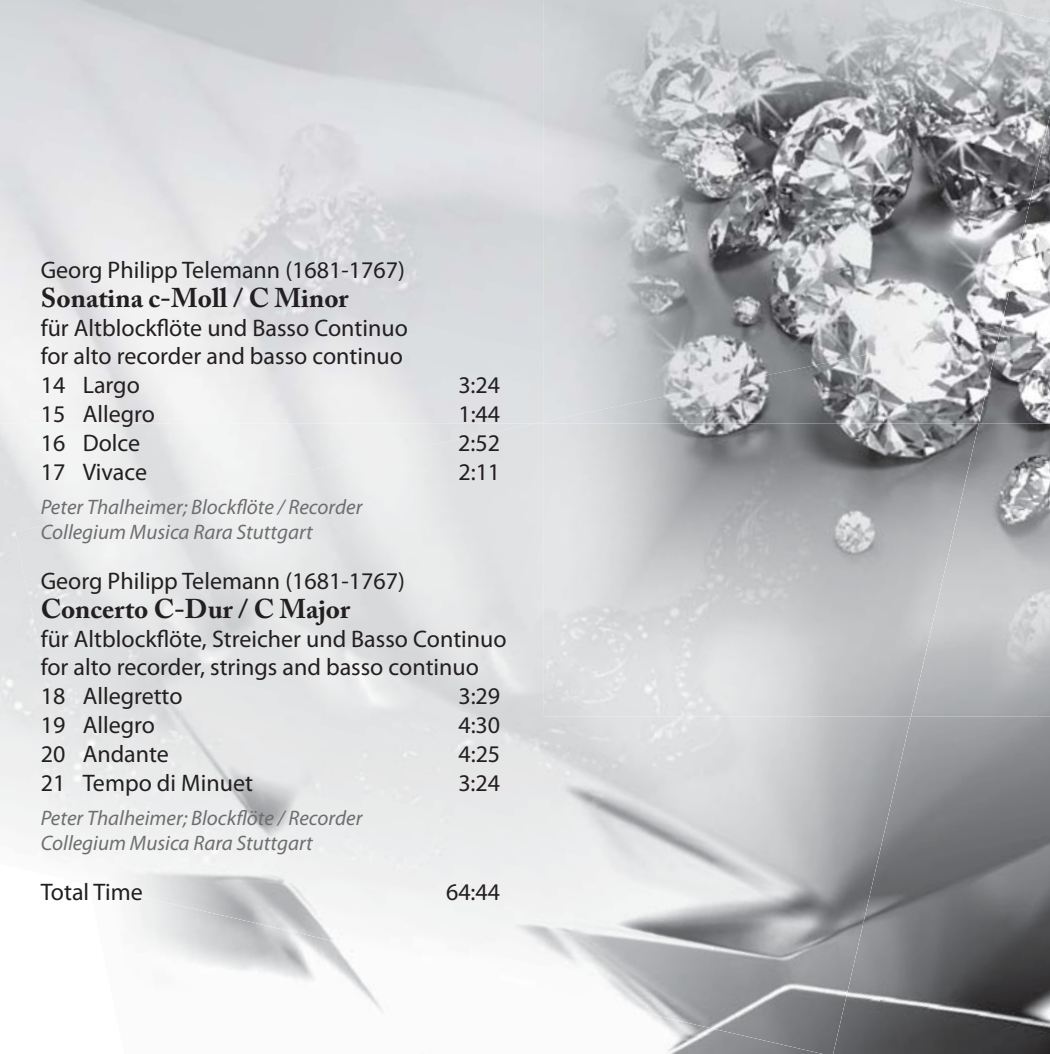
<style>
.page{position:relative;width:1050px;height:1054px;background:#fff}
.page>*{position:absolute;margin:0;border:0;box-sizing:border-box;transform-origin:0 0}
.t1{font:700 27px "Adobe Caslon Pro";color:#231f20}
.t2{font:24px/28.8px "Myriad Pro";color:#231f20}
.t3{font:italic 21px/25.2px "Myriad Pro";color:#6d6e70}
</style>
<div class="page">
<img style="left:910px;top:716px;width:139px;height:338px">
<img style="left:357px;top:988px;width:27px;height:26px">
<img style="left:978px;top:423px;width:71px;height:293px">
<img style="left:10px;top:684px;width:30px;height:151px">
<div style="left:522px;top:334px;width:21px;height:89px;background:#dcdee1"></div>
<img style="left:535px;top:629px;width:375px;height:425px">
<img style="left:40px;top:783px;width:121px;height:114px">
<img style="left:543px;top:0;width:506px;height:422px">
<img style="left:543px;top:423px;width:435px;height:293px">
<img style="left:543px;top:327px;width:457px;height:96px">
<p class="t2" style="left:41px;top:258px;width:366px">Georg Philipp Telemann (1681-1767)</p>
<p class="t1" style="left:41px;top:288px;width:309px">Sonatina c-Moll / C Minor</p>
<p class="t2" style="left:41px;top:316px;width:368px">für Altblockflöte und Basso Continuo for alto recorder and basso continuo<br>14 Largo</p>
<p class="t2" style="left:458px;top:373px;width:43px">3:24</p>
<p class="t2" style="left:41px;top:402px;width:116px">15 Allegro</p>
<p class="t2" style="left:458px;top:402px;width:43px">1:44</p>
<p class="t2" style="left:41px;top:431px;width:101px">16 Dolce</p>
<p class="t2" style="left:458px;top:431px;width:43px">2:52</p>
<p class="t2" style="left:41px;top:460px;width:108px">17 Vivace</p>
<p class="t2" style="left:458px;top:460px;width:43px">2:11</p>
<p class="t3" style="left:41px;top:496px;width:323px">Peter Thalheimer; Blockflöte / Recorder<br>Collegium Musica Rara Stuttgart</p>
<p class="t2" style="left:41px;top:569px;width:366px">Georg Philipp Telemann (1681-1767)</p>
<p class="t1" style="left:41px;top:598px;width:311px">Concerto C-Dur / C Major</p>
<p class="t2" style="left:41px;top:626px;width:467px">für Altblockflöte, Streicher und Basso Continuo for alto recorder, strings and basso continuo<br>18 Allegretto</p>
<p class="t2" style="left:458px;top:684px;width:43px">3:29</p>
<p class="t2" style="left:41px;top:713px;width:116px">19 Allegro</p>
<p class="t2" style="left:458px;top:713px;width:43px">4:30</p>
<p class="t2" style="left:41px;top:742px;width:130px">20 Andante</p>
<p class="t2" style="left:458px;top:742px;width:43px">4:25</p>
<p class="t2" style="left:41px;top:770px;width:214px">21 Tempo di Minuet</p>
<p class="t2" style="left:458px;top:770px;width:43px">3:24</p>
<p class="t3" style="left:41px;top:807px;width:323px">Peter Thalheimer; Blockflöte / Recorder<br>Collegium Musica Rara Stuttgart</p>
<p class="t2" style="left:41px;top:880px;width:103px">Total Time</p>
<p class="t2" style="left:446px;top:880px;width:56px">64:44</p>
</div>
